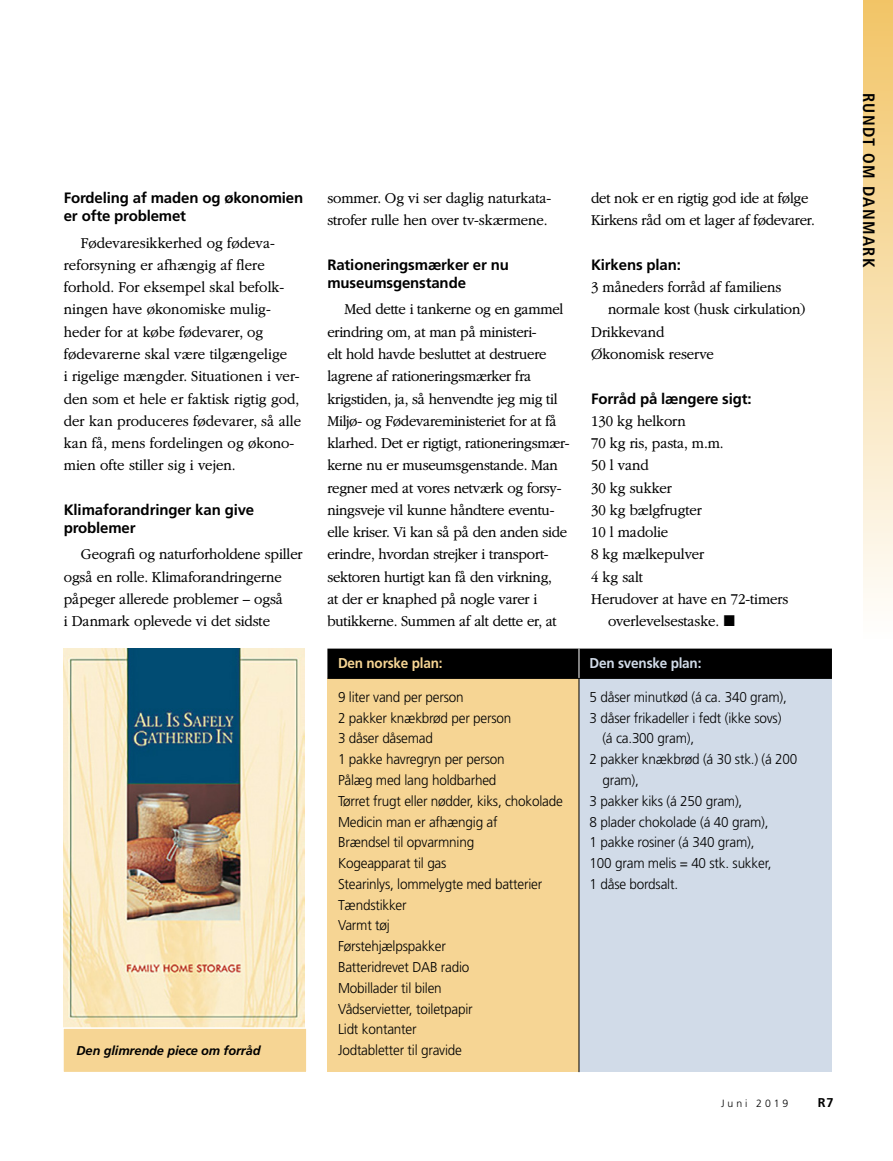
<style>
.page{position:relative;width:893px;height:1161px;background:#fff}
.page>*{position:absolute;margin:0;border:0;box-sizing:border-box;transform-origin:0 0}
.t1{font:700 condensed 16.5px "Frutigerlds Lat";letter-spacing:.09em;color:#000}
.ARTCL_para_NEWS{font:300 15.75px/22.4px "Garamondlds Lat Plus";letter-spacing:-.01em;color:#000;scale:.95 1}
.TOPIC-1_title{font:700 15px/18px "Frutigerlds Lat";letter-spacing:-.01em;color:#000}
.Quote_para_NEWS{font:300 14.25px/20.9px "Frutigerlds Lat";letter-spacing:-.015em;color:#000;scale:.95 1}
.Quote_para_NEWS-2{font:700 14.25px "Frutigerlds Lat";letter-spacing:-.015em;color:#d1dbe8;scale:.95 1}
.Quote_para_NEWS-3{font:700 14.25px "Frutigerlds Lat";letter-spacing:-.015em;color:#f6d594;scale:.95 1}
.FIGimg_CAP_para_NEWS{font:italic 700 12.75px "Frutigerlds Lat";letter-spacing:-.01em;color:#000}
.t2{font:700 12.75px "Frutigerlds Lat";color:#000}
.t3{font:300 10.5px "Frutigerlds Lat";letter-spacing:.28em;color:#000}
</style>
<div class="page">
<div style="left:863px;top:0;width:30px;height:639px;background:linear-gradient(to bottom,#f2c466,#fefefd)"></div>
<img style="left:64px;top:648px;width:241px;height:378px">
<svg style="left:63px;top:1026px;width:244px;height:46px;background:#f6d799"></svg>
<div style="left:327px;top:648px;width:505px;height:30px;background:#000"></div>
<div style="left:327px;top:678px;width:252px;height:394px;background:#f6d594"></div>
<div style="left:579px;top:678px;width:253px;height:394px;background:#d1dbe8"></div>
<hr style="left:579px;top:679px;width:1px;height:393px;background:#000">
<hr style="left:578px;top:648px;width:1px;height:30px;background:#fff">
<hr style="left:327px;top:678px;width:252px;height:1px;background:#000">
<hr style="left:579px;top:678px;width:253px;height:1px;background:#000">
<p class="TOPIC-1_title" style="left:64px;top:189px;width:241px">Fordeling af maden og økonomien er ofte problemet</p>
<p class="ARTCL_para_NEWS" style="left:64px;top:231px;width:251px;text-indent:17px">Fødevaresikkerhed og fødeva&shy;reforsyning er afhængig af flere forhold. For eksempel skal befolk&shy;ningen have økonomiske mulig&shy;heder for at købe fødevarer, og fødevarerne skal være tilgængelige<br>i rigelige mængder. Situationen i ver&shy;den som et hele er faktisk rigtig god, der kan produceres fødevarer, så alle kan få, mens fordelingen og økono&shy;mien ofte stiller sig i vejen.</p>
<p class="TOPIC-1_title" style="left:64px;top:500px;width:192px">Klimaforandringer kan give problemer</p>
<p class="ARTCL_para_NEWS" style="left:64px;top:543px;width:253px;text-indent:17px">Geografi og naturforholdene spiller også en rolle. Klimaforandringerne påpeger allerede problemer – også<br>i Danmark oplevede vi det sidste</p>
<p class="FIGimg_CAP_para_NEWS" style="left:77px;top:1041px;width:185px">Den glimrende piece om forråd</p>
<p class="ARTCL_para_NEWS" style="left:327px;top:187px;width:237px">sommer. Og vi ser daglig naturkata&shy;strofer rulle hen over tv-skærmene.</p>
<p class="TOPIC-1_title" style="left:327px;top:255px;width:183px">Rationeringsmærker er nu museumsgenstande</p>
<p class="ARTCL_para_NEWS" style="left:327px;top:298px;width:256px;text-indent:17px">Med dette i tankerne og en gammel erindring om, at man på ministeri-<br>elt hold havde besluttet at destruere lagrene af rationeringsmærker fra krigstiden, ja, så henvendte jeg mig til Miljø- og Fødevareministeriet for at få klarhed. Det er rigtigt, rationeringsmær&shy;kerne nu er museumsgenstande. Man regner med at vores netværk og forsy&shy;ningsveje vil kunne håndtere eventu&shy;elle kriser. Vi kan så på den anden side erindre, hvordan strejker i transport&shy;sektoren hurtigt kan få den virkning,<br>at der er knaphed på nogle varer i butikkerne. Summen af alt dette er, at</p>
<p class="ARTCL_para_NEWS" style="left:591px;top:187px;width:237px">det nok er en rigtig god ide at følge<br>Kirkens råd om et lager af fødevarer.</p>
<p class="TOPIC-1_title" style="left:591px;top:255px;width:91px">Kirkens plan:</p>
<p class="ARTCL_para_NEWS" style="left:608px;top:276px;width:209px;text-indent:-17px">3 måneders forråd af familiens normale kost (husk cirkulation)</p>
<p class="ARTCL_para_NEWS" style="left:591px;top:320px;width:79px">Drikkevand</p>
<p class="ARTCL_para_NEWS" style="left:591px;top:343px;width:131px">Økonomisk reserve</p>
<p class="TOPIC-1_title" style="left:591px;top:389px;width:162px">Forråd på længere sigt:</p>
<p class="ARTCL_para_NEWS" style="left:591px;top:409px;width:101px">130 kg helkorn</p>
<p class="ARTCL_para_NEWS" style="left:591px;top:432px;width:141px">70 kg ris, pasta, m.m.</p>
<p class="ARTCL_para_NEWS" style="left:591px;top:454px;width:62px">50 l vand</p>
<p class="ARTCL_para_NEWS" style="left:591px;top:476px;width:86px">30 kg sukker</p>
<p class="ARTCL_para_NEWS" style="left:591px;top:498px;width:118px">30 kg bælgfrugter</p>
<p class="ARTCL_para_NEWS" style="left:591px;top:521px;width:83px">10 l madolie</p>
<p class="ARTCL_para_NEWS" style="left:591px;top:543px;width:120px">8 kg mælkepulver</p>
<p class="ARTCL_para_NEWS" style="left:591px;top:565px;width:56px">4 kg salt</p>
<p class="ARTCL_para_NEWS" style="left:608px;top:588px;width:191px;text-indent:-17px">Herudover at have en 72-timers overlevelsestaske. ◼</p>
<p class="Quote_para_NEWS-3" style="left:338px;top:652px;width:112px">Den norske plan:</p>
<p class="Quote_para_NEWS-2" style="left:590px;top:652px;width:119px">Den svenske plan:</p>
<p class="Quote_para_NEWS" style="left:338px;top:686px;width:134px">9 liter vand per person</p>
<p class="Quote_para_NEWS" style="left:338px;top:707px;width:184px">2 pakker knækbrød per person</p>
<p class="Quote_para_NEWS" style="left:338px;top:728px;width:101px">3 dåser dåsemad</p>
<p class="Quote_para_NEWS" style="left:338px;top:748px;width:177px">1 pakke havregryn per person</p>
<p class="Quote_para_NEWS" style="left:338px;top:769px;width:168px">Pålæg med lang holdbarhed</p>
<p class="Quote_para_NEWS" style="left:338px;top:790px;width:238px">Tørret frugt eller nødder, kiks, chokolade</p>
<p class="Quote_para_NEWS" style="left:338px;top:811px;width:170px">Medicin man er afhængig af</p>
<p class="Quote_para_NEWS" style="left:338px;top:832px;width:145px">Brændsel til opvarmning</p>
<p class="Quote_para_NEWS" style="left:338px;top:852px;width:116px">Kogeapparat til gas</p>
<p class="Quote_para_NEWS" style="left:338px;top:873px;width:216px">Stearinlys, lommelygte med batterier</p>
<p class="Quote_para_NEWS" style="left:338px;top:894px;width:74px">Tændstikker</p>
<p class="Quote_para_NEWS" style="left:338px;top:915px;width:56px">Varmt tøj</p>
<p class="Quote_para_NEWS" style="left:338px;top:935px;width:115px">Førstehjælpspakker</p>
<p class="Quote_para_NEWS" style="left:338px;top:956px;width:140px">Batteridrevet DAB radio</p>
<p class="Quote_para_NEWS" style="left:338px;top:977px;width:111px">Mobillader til bilen</p>
<p class="Quote_para_NEWS" style="left:338px;top:998px;width:143px">Vådservietter, toiletpapir</p>
<p class="Quote_para_NEWS" style="left:338px;top:1019px;width:84px">Lidt kontanter</p>
<p class="Quote_para_NEWS" style="left:338px;top:1039px;width:132px">Jodtabletter til gravide</p>
<p class="Quote_para_NEWS" style="left:590px;top:686px;width:209px">5 dåser minutkød (á ca. 340 gram),</p>
<p class="Quote_para_NEWS" style="left:602px;top:707px;width:190px;text-indent:-13px">3 dåser frikadeller i fedt (ikke sovs) (á ca.300 gram),</p>
<p class="Quote_para_NEWS" style="left:602px;top:748px;width:207px;text-indent:-13px">2 pakker knækbrød (á 30 stk.) (á 200 gram),</p>
<p class="Quote_para_NEWS" style="left:590px;top:790px;width:162px">3 pakker kiks (á 250 gram),</p>
<p class="Quote_para_NEWS" style="left:590px;top:811px;width:190px">8 plader chokolade (á 40 gram),</p>
<p class="Quote_para_NEWS" style="left:590px;top:832px;width:175px">1 pakke rosiner (á 340 gram),</p>
<p class="Quote_para_NEWS" style="left:590px;top:852px;width:193px">100 gram melis = 40 stk. sukker,</p>
<p class="Quote_para_NEWS" style="left:590px;top:873px;width:95px">1 dåse bordsalt.</p>
<p class="t3" style="left:721px;top:1095px;width:69px">Juni 2019</p>
<p class="t2" style="left:818px;top:1092px;width:17px">R7</p>
<p class="t1" style="left:881px;top:93px;width:176px;rotate:90deg">RUNDT OM DANMARK</p>
</div>
